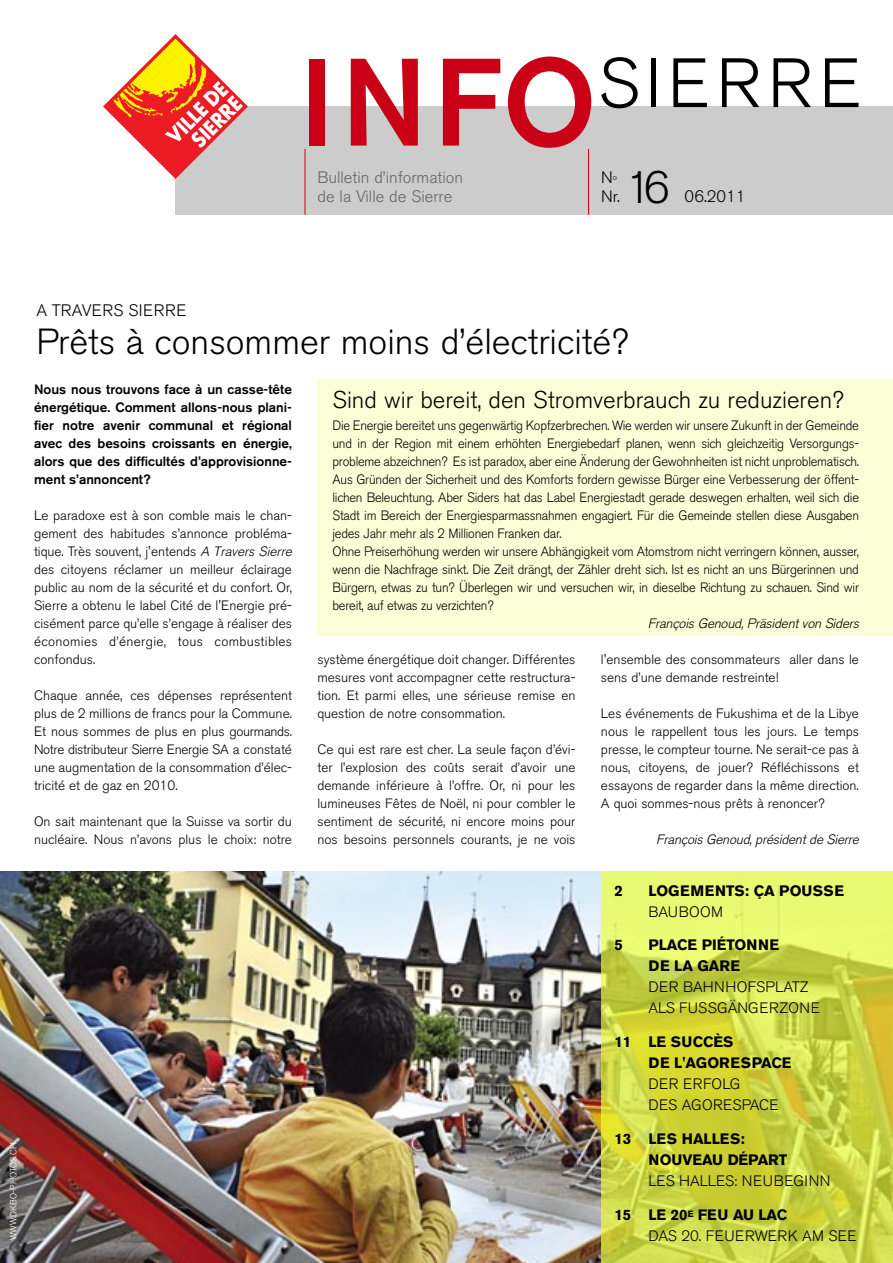
<style>
.page{position:relative;width:893px;height:1263px;background:#fff}
.page>*{position:absolute;margin:0;border:0;box-sizing:border-box;transform-origin:0 0}
.t1{font:300 69px "Akzidenz Grotesk BE";letter-spacing:.1em;color:#000}
.t2{font:300 45px "Akzidenz Grotesk BE";color:#000}
.t3{font:300 36px "Akzidenz Grotesk BE";color:#000}
.t4{font:300 24px "Akzidenz Grotesk BE";color:#000}
.t5{font:300 16.5px/19.5px "Akzidenz Grotesk BE";color:#666}
.t6{font:300 16.5px/19.5px "Akzidenz Grotesk BE";letter-spacing:.02em;color:#000}
.t7{font:700 15px/21px "Akzidenz Grotesk BE";color:#000}
.t8{font:300 15px/21px "Akzidenz Grotesk BE";letter-spacing:.02em;color:#000}
.t9{font:300 15px "Akzidenz Grotesk BE";color:#000}
.t10{font:700 15px "Akzidenz Grotesk BE";letter-spacing:.02em;color:#000}
.t11{font:300 13.5px/18px "Akzidenz Grotesk BE";letter-spacing:-.015em;color:#000;text-align:justify}
.t12{font:300 13.5px/18px "Akzidenz Grotesk BE";letter-spacing:-.015em;color:#000;scale:.95 1}
.t13{font:500 13.5px/18px "Akzidenz Grotesk BE";color:#000;text-align:justify}
.t14{font:italic 300 13.5px "Akzidenz Grotesk BE";color:#000}
.t15{font:300 9px "Akzidenz Grotesk BE";letter-spacing:.02em;color:#fff;scale:.95 1}
.s1{font-weight:500;font-size:123px;color:#ca0016}
.s2{font-style:italic}
</style>
<div class="page">
<img style="left:0;top:871px;width:601px;height:392px">
<div style="left:176px;top:106px;width:717px;height:109px;background:#ccc"></div>
<hr style="left:305px;top:149px;width:1px;height:66px;background:#ca0016">
<hr style="left:588px;top:149px;width:1px;height:66px;background:#ca0016">
<svg style="left:103px;top:34px;width:145px;height:145px"></svg>
<img style="left:601px;top:871px;width:292px;height:392px">
<div style="left:317px;top:380px;width:576px;height:256px;background:#fbffd7"></div>
<h1 class="t1" style="left:300px;top:58px;width:563px"><span class="s1">INFO</span>SIERRE</h1>
<p class="t5" style="left:317px;top:169px;width:147px">Bulletin d’information de la Ville de Sierre</p>
<p class="t6" style="left:601px;top:169px;width:20px">N<sup>o<br></sup>Nr.</p>
<h2 class="t2" style="left:625px;top:171px;width:46px">16</h2>
<p class="t6" style="left:684px;top:189px;width:62px">06.2011</p>
<p class="t15" style="left:10px;top:1240px;width:104px;rotate:-90deg">WWW.DKBO-PHOTOS.CH</p>
<p class="t6" style="left:36px;top:303px;width:152px">A TRAVERS SIERRE</p>
<h3 class="t3" style="left:36px;top:328px;width:593px">Prêts à consommer moins d’électricité?</h3>
<p class="t13" style="left:34px;top:382px;width:259px">Nous nous trouvons face à un casse-tête énergétique. Comment allons-nous plani&shy;fier notre avenir communal et régional avec des besoins croissants en énergie, alors que des difficultés d’approvisionne&shy;ment s’annoncent?</p>
<p class="t11" style="left:34px;top:508px;width:262px;text-align:left">Le paradoxe est à son comble mais le chan&shy;gement des habitudes s’annonce probléma&shy;tique. Très souvent, j'entends <span class="s2">A Travers Sierre </span>des citoyens réclamer un meilleur éclairage public au nom de la sécurité et du confort. Or, Sierre a obtenu le label Cité de l'Energie pré&shy;cisément parce qu’elle s’engage à réaliser des économies d’énergie, tous combustibles confondus.</p>
<p class="t11" style="left:34px;top:688px;width:259px">Chaque année, ces dépenses représentent plus de 2 millions de francs pour la Commune.<br>Et nous sommes de plus en plus gourmands.<br>Notre distributeur Sierre Energie SA a constaté une augmentation de la consommation d’élec&shy;tricité et de gaz en 2010.</p>
<p class="t11" style="left:34px;top:814px;width:259px">On sait maintenant que la Suisse va sortir du nucléaire. Nous n’avons plus le choix: notre</p>
<h3 class="t4" style="left:332px;top:391px;width:513px">Sind wir bereit, den Stromverbrauch zu reduzieren?</h3>
<p class="t12" style="left:332px;top:418px;width:556px">Die Energie bereitet uns gegenwärtig Kopfzerbrechen. Wie werden wir unsere Zukunft in der Gemeinde und in der Region mit einem erhöhten Energiebedarf planen, wenn sich gleichzeitig Versorgungs - probleme abzeichnen? Es ist paradox, aber eine Änderung der Gewohnheiten ist nicht unproblematisch.<br>Aus Gründen der Sicherheit und des Komforts fordern gewisse Bürger eine Verbesserung der öffent&shy;lichen Beleuchtung. Aber Siders hat das Label Energiestadt gerade deswegen erhalten, weil sich die Stadt im Bereich der Energiesparmassnahmen engagiert. Für die Gemeinde stellen diese Ausgaben jedes Jahr mehr als 2 Millionen Franken dar.<br>Ohne Preiserhöhung werden wir unsere Abhängigkeit vom Atomstrom nicht verringern können, ausser, wenn die Nachfrage sinkt. Die Zeit drängt, der Zähler dreht sich. Ist es nicht an uns Bürgerinnen und Bürgern, etwas zu tun? Überlegen wir und versuchen wir, in dieselbe Richtung zu schauen. Sind wir bereit, auf etwas zu verzichten?</p>
<p class="t14" style="left:648px;top:619px;width:215px">François Genoud,Präsidentvon Siders</p>
<p class="t11" style="left:317px;top:652px;width:259px">système énergétique doit changer. Différentes mesures vont accompagner cette restructura&shy;tion. Et parmi elles, une sérieuse remise en question de notre consommation.</p>
<p class="t11" style="left:317px;top:742px;width:259px">Ce qui est rare est cher. La seule façon d’évi&shy;ter l’explosion des coûts serait d’avoir une demande inférieure à l’offre. Or, ni pour les lumineuses Fêtes de Noël, ni pour combler le sentiment de sécurité, ni encore moins pour nos besoins personnels courants, je ne vois</p>
<p class="t11" style="left:601px;top:652px;width:259px">l'ensemble des consommateurs aller dans le sens d’une demande restreinte!</p>
<p class="t11" style="left:601px;top:706px;width:259px">Les événements de Fukushima et de la Libye nous le rappellent tous les jours. Le temps presse, le compteur tourne. Ne serait-ce pas à nous, citoyens, de jouer? Réfléchissons et essayons de regarder dans la même direction.<br>A quoi sommes-nous prêts à renoncer?</p>
<p class="t14" style="left:656px;top:835px;width:207px">François Genoud,présidentde Sierre</p>
<p class="t7" style="left:614px;top:881px;width:10px">2</p>
<p class="t10" style="left:648px;top:885px;width:197px">LOGEMENTS: ÇA POUSSE</p>
<p class="t8" style="left:648px;top:903px;width:76px">BAUBOOM</p>
<p class="t7" style="left:614px;top:936px;width:10px">5</p>
<p class="t7" style="left:648px;top:936px;width:132px">PLACE PIÉTONNE<br>DE LA GARE</p>
<p class="t8" style="left:648px;top:978px;width:173px">DER BAHNHOFSPLATZ<br>ALS FUSSGÄNGERZONE</p>
<p class="t7" style="left:648px;top:1033px;width:144px;text-indent:-34px">11 LE SUCCÈS<br>DE L'AGORESPACE</p>
<p class="t8" style="left:648px;top:1075px;width:132px">DER ERFOLG<br>DES AGORESPACE</p>
<p class="t7" style="left:648px;top:1129px;width:140px;text-indent:-34px">13 LES HALLES:<br>NOUVEAU DÉPART</p>
<p class="t9" style="left:648px;top:1175px;width:184px">LES HALLES: NEUBEGINN</p>
<p class="t7" style="left:614px;top:1205px;width:174px">15 LE 20<sup>E</sup> FEU AU LAC</p>
<p class="t8" style="left:648px;top:1227px;width:209px">DAS 20. FEUERWERK AM SEE</p>
</div>
